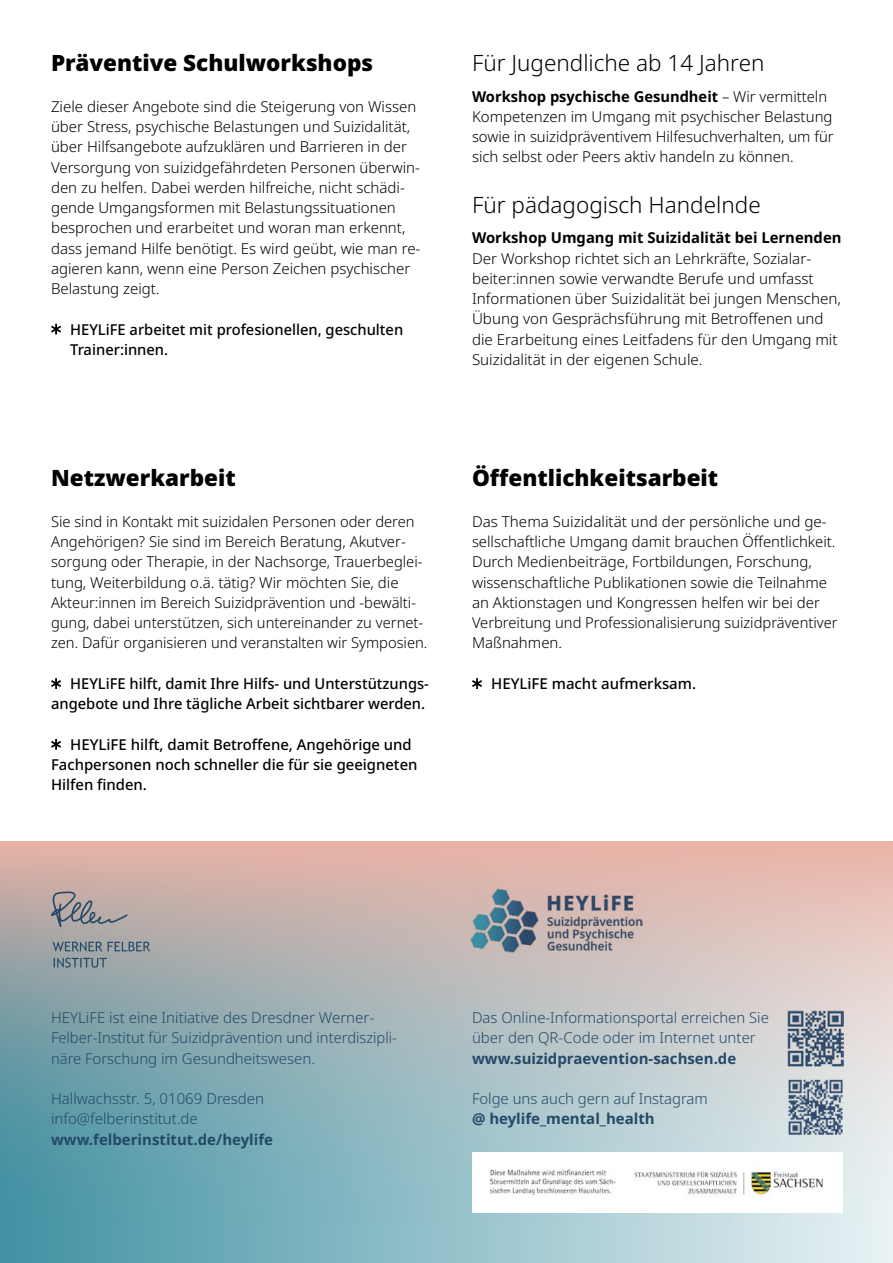
<style>
.page{position:relative;width:893px;height:1263px;background:#fff}
.page>*{position:absolute;margin:0;border:0;box-sizing:border-box;transform-origin:0 0}
.t1{font:900 22.5px "Noto Sans";color:#000}
.t2{font:300 22.5px "Noto Sans";color:#000}
.t3{font:300 15px/20.2px "Noto Sans";color:#000}
.t4{font:300 15px/20.2px "Noto Sans";color:#244967}
.t5{font:500 15px/20.2px "Noto Sans";color:#000}
.t6{font:700 15px "Noto Sans";color:#244967}
.t7{font:700 15px "Noto Sans";color:#000}
.s1{font-weight:700}
</style>
<div class="page">
<svg style="left:0;top:841px;width:893px;height:422px"></svg>
<svg style="left:51px;top:678px;width:10px;height:11px"></svg>
<svg style="left:51px;top:739px;width:10px;height:11px"></svg>
<svg style="left:472px;top:678px;width:10px;height:11px"></svg>
<svg style="left:51px;top:324px;width:10px;height:11px"></svg>
<svg style="left:50px;top:891px;width:100px;height:77px"></svg>
<img style="left:787px;top:1011px;width:56px;height:56px">
<img style="left:787px;top:1079px;width:56px;height:55px">
<img style="left:470px;top:889px;width:172px;height:63px">
<img style="left:472px;top:1153px;width:370px;height:59px">
<h1 class="t1" style="left:51px;top:46px;width:324px">Präventive Schulworkshops</h1>
<p class="t3" style="left:51px;top:97px;width:371px">Ziele dieser Angebote sind die Steigerung von Wissen über Stress, psychische Belastungen und Suizidalität, über Hilfsangebote aufzuklären und Barrieren in der Versorgung von suizidgefährdeten Personen überwin&shy;den zu helfen. Dabei werden hilfreiche, nicht schädi&shy;gende Umgangsformen mit Belastungssituationen besprochen und erarbeitet und woran man erkennt, dass jemand Hilfe benötigt. Es wird geübt, wie man re&shy;agieren kann, wenn eine Person Zeichen psychischer Belastung zeigt.</p>
<p class="t5" style="left:70px;top:319px;width:335px">HEYLiFE arbeitet mit profesionellen, geschulten<br>Trainer:innen.</p>
<h1 class="t1" style="left:51px;top:461px;width:186px">Netzwerkarbeit</h1>
<p class="t3" style="left:51px;top:512px;width:378px">Sie sind in Kontakt mit suizidalen Personen oder deren Angehörigen? Sie sind im Bereich Beratung, Akutver&shy;sorgung oder Therapie, in der Nachsorge, Trauerbeglei&shy;tung, Weiterbildung o.ä. tätig? Wir möchten Sie, die Akteur:innen im Bereich Suizidprävention und -bewälti&shy;gung, dabei unterstützen, sich untereinander zu vernet&shy;zen. Dafür organisieren und veranstalten wir Symposien.</p>
<p class="t5" style="left:51px;top:674px;width:379px;text-align:right">HEYLiFE hilft, damit Ihre Hilfs- und Unterstützungs&shy;angebote und Ihre tägliche Arbeit sichtbarer werden.</p>
<p class="t5" style="left:51px;top:734px;width:368px;text-indent:19px">HEYLiFE hilft, damit Betroffene, Angehörige und<br>Fachpersonen noch schneller die für sie geeigneten<br>Hilfen finden.</p>
<h1 class="t2" style="left:472px;top:47px;width:294px">Für Jugendliche ab 14 Jahren</h1>
<p class="t3" style="left:472px;top:86px;width:363px"><span class="s1">Workshop psychische Gesundheit</span> – Wir vermitteln Kompetenzen im Umgang mit psychischer Belastung sowie in suizidpräventivem Hilfesuchverhalten, um für sich selbst oder Peers aktiv handeln zu können.</p>
<h1 class="t2" style="left:472px;top:189px;width:290px">Für pädagogisch Handelnde</h1>
<p class="t7" style="left:472px;top:227px;width:371px">Workshop Umgang mit Suizidalität bei Lernenden</p>
<p class="t3" style="left:472px;top:248px;width:370px">Der Workshop richtet sich an Lehrkräfte, Sozialar&shy;beiter:innen sowie verwandte Berufe und umfasst Informationen über Suizidalität bei jungen Menschen, Übung von Gesprächsführung mit Betroffenen und die Erarbeitung eines Leitfadens für den Umgang mit Suizidalität in der eigenen Schule.</p>
<h1 class="t1" style="left:472px;top:461px;width:248px">Öffentlichkeitsarbeit</h1>
<p class="t3" style="left:472px;top:512px;width:367px">Das Thema Suizidalität und der persönliche und ge&shy;sellschaftliche Umgang damit brauchen Öffentlichkeit.<br>Durch Medienbeiträge, Fortbildungen, Forschung, wissenschaftliche Publikationen sowie die Teilnahme an Aktionstagen und Kongressen helfen wir bei der Verbreitung und Professionalisierung suizidpräventiver Maßnahmen.</p>
<p class="t5" style="left:491px;top:674px;width:207px">HEYLiFE macht aufmerksam.</p>
<p class="t4" style="left:51px;top:1008px;width:347px">HEYLiFE ist eine Initiative des Dresdner Werner-<br>Felber-Institut für Suizidprävention und interdiszipli&shy;näre Forschung im Gesundheitswesen.</p>
<p class="t4" style="left:51px;top:1089px;width:215px">Hallwachsstr. 5, 01069 Dresden info@felberinstitut.de</p>
<p class="t6" style="left:51px;top:1128px;width:224px">www.felberinstitut.de/heylife</p>
<p class="t4" style="left:472px;top:1008px;width:298px">Das Online-Informationsportal erreichen Sie über den QR-Code oder im Internet unter</p>
<p class="t6" style="left:472px;top:1047px;width:266px">www.suizidpraevention-sachsen.de</p>
<p class="t4" style="left:472px;top:1089px;width:237px">Folge uns auch gern auf Instagram</p>
<p class="t6" style="left:472px;top:1108px;width:184px">@ heylife_mental_health</p>
</div>
